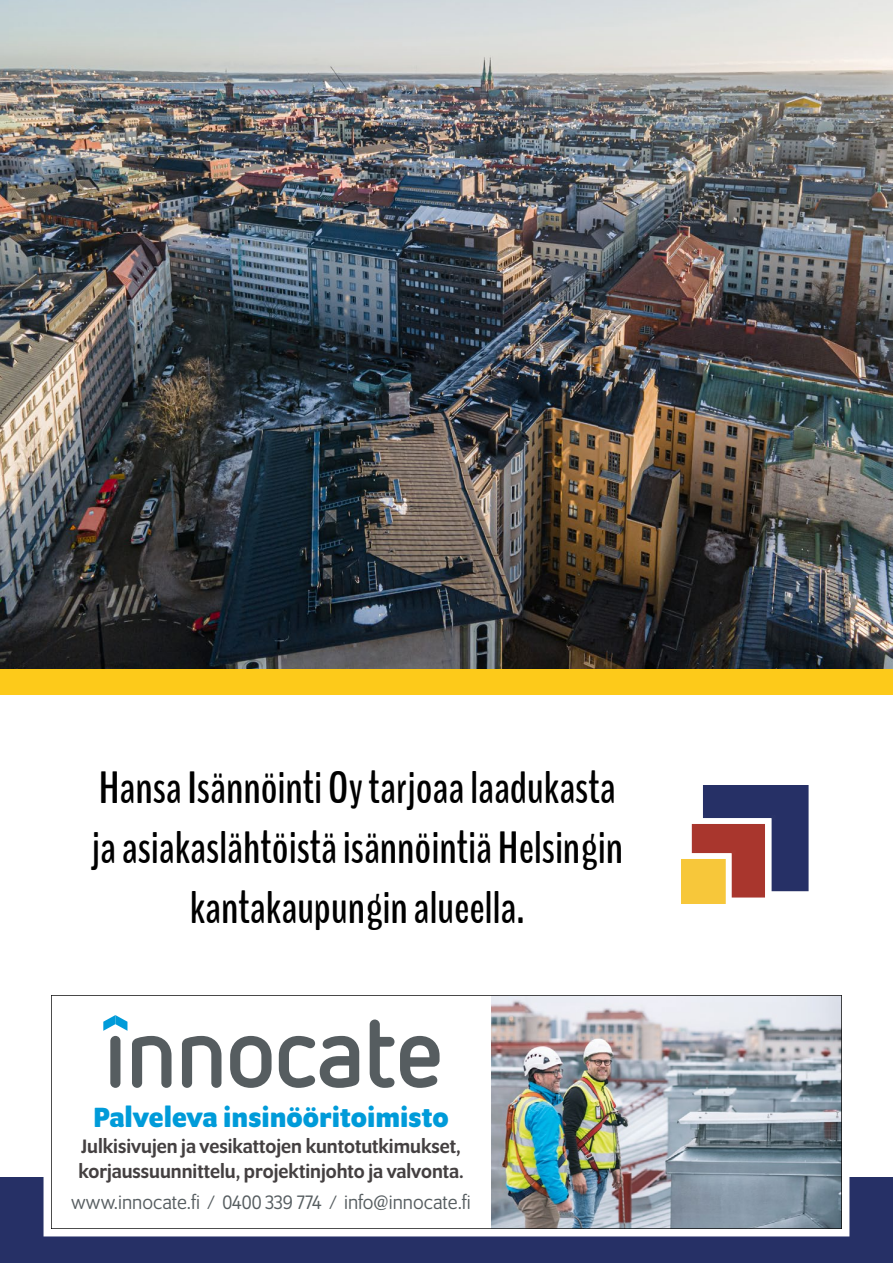
<style>
.page{position:relative;width:893px;height:1263px;background:#fff}
.page>*{position:absolute;margin:0;border:0;box-sizing:border-box;transform-origin:0 0}
.t1{font:700 45px "Bench Nine";color:#000}
.t2{font:700 30px "Program OT";color:#009bd9}
.t3{font:500 21px/25.2px "Program OT";color:#444041}
.t4{font:21px "Program OT";color:#565d60}
</style>
<div class="page">
<div style="left:0;top:1178px;width:893px;height:85px;background:#263066"></div>
<img style="left:0;top:0;width:893px;height:669px">
<div style="left:0;top:669px;width:893px;height:25px;background:#fdca1a"></div>
<img style="left:681px;top:786px;width:128px;height:117px">
<img style="left:40px;top:995px;width:813px;height:242px">
<p class="t1" style="left:99px;top:758px;width:519px">Hansa Isännöinti Oy tarjoaa laadukasta</p>
<p class="t1" style="left:91px;top:818px;width:533px">ja asiakaslähtöistä isännöintiä Helsingin</p>
<p class="t1" style="left:190px;top:878px;width:337px">kantakaupungin alueella.</p>
<p class="t2" style="left:93px;top:1100px;width:357px">Palveleva insinööritoimisto</p>
<p class="t3" style="left:78px;top:1133px;width:387px">Julkisivujen ja vesikattojen kuntotutkimukset, korjaussuunnittelu, projektinjohto ja valvonta.</p>
<p class="t4" style="left:71px;top:1191px;width:401px">www.innocate.fi / 0400 339 774 / info@innocate.fi</p>
</div>
